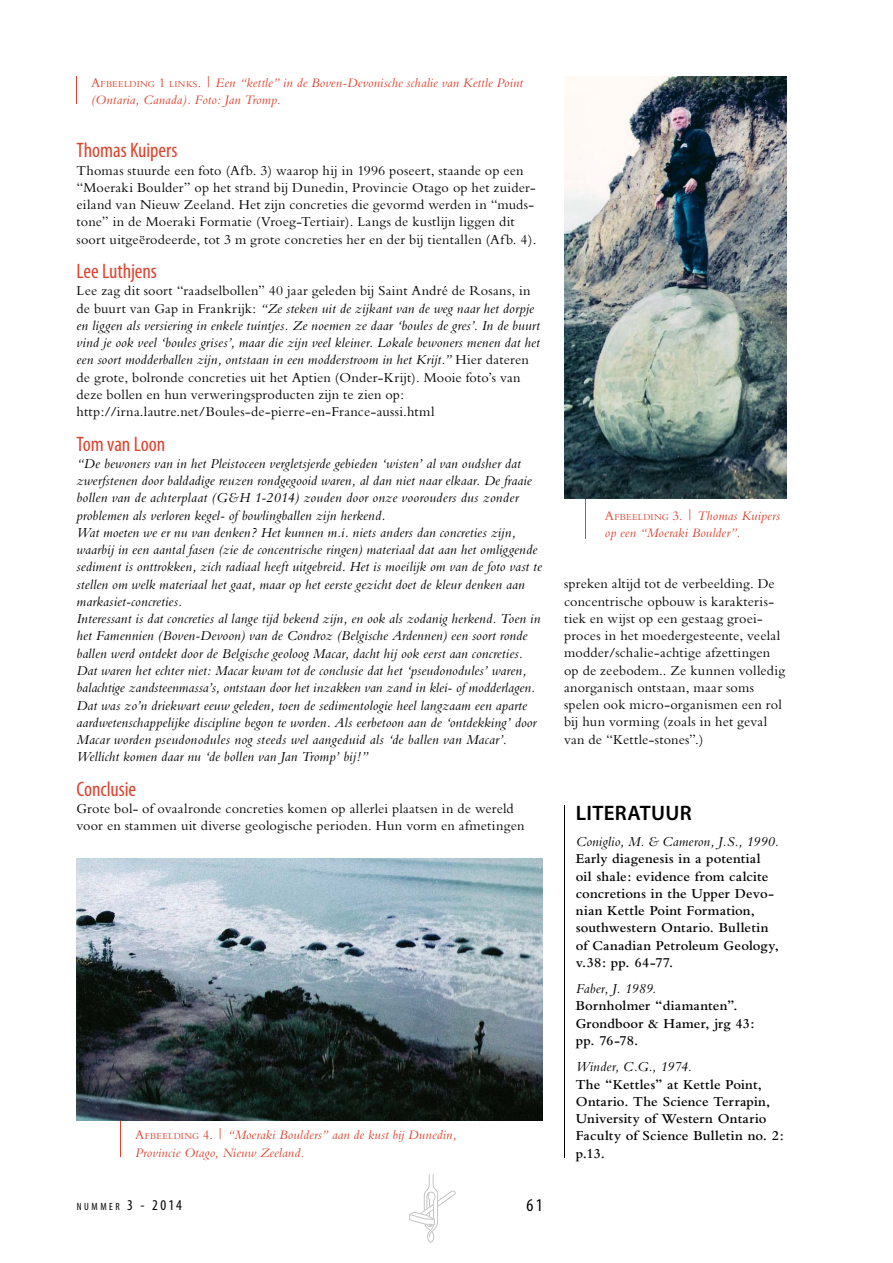
<style>
.page{position:relative;width:893px;height:1263px;background:#fff}
.page>*{position:absolute;margin:0;border:0;box-sizing:border-box;transform-origin:0 0}
.t1{font:condensed 21px "Myriad Pro";letter-spacing:-.005em;color:#dc442f}
.t2{font:600 21px "Myriad Pro";letter-spacing:.015em;color:#000}
.t3{font:condensed 18px "Myriad Pro";color:#000}
.t4{font:14.25px/17.2px "M Bembo";letter-spacing:.01em;color:#000}
.t5{font:italic 14.25px/17.2px "M Bembo";letter-spacing:.01em;color:#000}
.t6{font:600 14.25px/17.2px "M Bembo";letter-spacing:.01em;color:#000}
.t7{font:italic 13.5px/17.2px "M Bembo";letter-spacing:.015em;color:#dc442f}
.t8{font:condensed 10.5px "Myriad Pro";letter-spacing:.245em;color:#000}
.s1{font-style:normal}
.s2{font-style:normal;font-size:9.45px}
.s3{font-style:italic}
.s4{font-size:15px}
</style>
<div class="page">
<svg style="left:409px;top:1174px;width:47px;height:69px"></svg>
<hr style="left:120px;top:1104px;width:1px;height:53px;background:#dc442f">
<hr style="left:585px;top:483px;width:1px;height:55px;background:#dc442f">
<img style="left:564px;top:77px;width:223px;height:422px">
<img style="left:77px;top:858px;width:466px;height:262px">
<svg style="left:76px;top:77px;width:1px;height:27px"></svg>
<hr style="left:564px;top:805px;width:1px;height:352px;background:#000">
<p class="t7" style="left:91px;top:74px;width:433px"><span class="s1">A</span><span class="s2">FBEELDING</span> <span class="s1">1</span> <span class="s2">LINKS</span><span class="s1">. |</span> Een “kettle” in de Boven-Devonische schalie van Kettle Point (Ontaria, Canada). Foto: Jan Tromp.</p>
<h1 class="t1" style="left:77px;top:138px;width:103px">Thomas Kuipers</h1>
<p class="t4" style="left:77px;top:162px;width:461px">Thomas stuurde een foto (Afb. 3) waarop hij in 1996 poseert, staande op een “Moeraki Boulder” op het strand bij Dunedin, Provincie Otago op het zuider&shy;eiland van Nieuw Zeeland. Het zijn concreties die gevormd werden in “muds&shy;tone” in de Moeraki Formatie (Vroeg-Tertiair). Langs de kustlijn liggen dit soort uitgeërodeerde, tot 3 m grote concreties her en der bij tientallen (Afb. 4).</p>
<h1 class="t1" style="left:77px;top:258px;width:82px">Lee Luthjens</h1>
<p class="t4" style="left:77px;top:282px;width:465px">Lee zag dit soort “raadselbollen” 40 jaar geleden bij Saint André de Rosans, in de buurt van Gap in Frankrijk: <span class="s3">“Ze steken uit de zijkant van de weg naar het dorpje en liggen als versiering in enkele tuintjes. Ze noemen ze daar ‘boules de gres’. In de buurt vind je ook veel ‘boules grises’, maar die zijn veel kleiner. Lokale bewoners menen dat het een soort modderballen zijn, ontstaan in een modderstroom in het Krijt.”</span> Hier dateren de grote, bolronde concreties uit het Aptien (Onder-Krijt). Mooie foto’s van deze bollen en hun verweringsproducten zijn te zien op: http://irna.lautre.net/Boules-de-pierre-en-France-aussi.html</p>
<h1 class="t1" style="left:77px;top:431px;width:90px">Tom van Loon</h1>
<p class="t5" style="left:77px;top:455px;width:467px">“De bewoners van in het Pleistoceen vergletsjerde gebieden ‘wisten’ al van oudsher dat zwerfstenen door baldadige reuzen rondgegooid waren, al dan niet naar elkaar. De fraaie bollen van de achterplaat (G&amp;H 1-2014) zouden door onze voorouders dus zonder problemen als verloren kegel- of bowlingballen zijn herkend.<br>Wat moeten we er nu van denken? Het kunnen m.i. niets anders dan concreties zijn, waarbij in een aantal fasen (zie de concentrische ringen) materiaal dat aan het omliggende sediment is onttrokken, zich radiaal heeft uitgebreid. Het is moeilijk om van de foto vast te stellen om welk materiaal het gaat, maar op het eerste gezicht doet de kleur denken aan markasiet-concreties.<br>Interessant is dat concreties al lange tijd bekend zijn, en ook als zodanig herkend. Toen in het Famennien (Boven-Devoon) van de Condroz (Belgische Ardennen) een soort ronde ballen werd ontdekt door de Belgische geoloog Macar, dacht hij ook eerst aan concreties.<br>Dat waren het echter niet: Macar kwam tot de conclusie dat het ‘pseudonodules’ waren, balachtige zandsteenmassa’s, ontstaan door het inzakken van zand in klei- of modderlagen.<br>Dat was zo’n driekwart eeuw geleden, toen de sedimentologie heel langzaam een aparte aardwetenschappelijke discipline begon te worden. Als eerbetoon aan de ‘ontdekking’ door Macar worden pseudonodules nog steeds wel aangeduid als ‘de ballen van Macar’.<br>Wellicht komen daar nu ‘de bollen van Jan Tromp’ bij!”</p>
<h1 class="t1" style="left:77px;top:776px;width:61px">Conclusie</h1>
<p class="t4" style="left:77px;top:800px;width:449px">Grote bol- of ovaalronde concreties komen op allerlei plaatsen in de wereld voor en stammen uit diverse geologische perioden. Hun vorm en afmetingen</p>
<p class="t7" style="left:135px;top:1126px;width:323px"><span class="s1">A</span><span class="s2">FBEELDING</span> <span class="s1">4. |</span> “Moeraki Boulders” aan de kust bij Dunedin,<br>Provincie Otago, Nieuw Zeeland.</p>
<p class="t8" style="left:77px;top:1200px;width:107px">NUMMER <span class="s4">3 - 2014</span></p>
<p class="t3" style="left:527px;top:1194px;width:18px">6 13</p>
<p class="t7" style="left:605px;top:507px;width:177px"><span class="s1">A</span><span class="s2">FBEELDING</span> <span class="s1">3. |</span> Thomas Kuipers op een “Moeraki Boulder”.</p>
<p class="t4" style="left:564px;top:575px;width:223px">spreken altijd tot de verbeelding. De concentrische opbouw is karakteris&shy;tiek en wijst op een gestaag groei&shy;proces in het moedergesteente, veelal modder/schalie-achtige afzettingen op de zeebodem.. Ze kunnen volledig anorganisch ontstaan, maar soms spelen ook micro-organismen een rol bij hun vorming (zoals in het geval van de “Kettle-stones”.)</p>
<h1 class="t2" style="left:576px;top:799px;width:117px">LITERATUUR</h1>
<p class="t5" style="left:576px;top:833px;width:204px">Coniglio, M. &amp; Cameron, J.S., 1990.</p>
<p class="t6" style="left:576px;top:850px;width:205px">Early diagenesis in a potential oil shale: evidence from calcite concretions in the Upper Devo&shy;nian Kettle Point Formation, southwestern Ontario. Bulletin of Canadian Petroleum Geology, v.38: pp. 64-77.</p>
<p class="t5" style="left:576px;top:980px;width:82px">Faber, J. 1989.</p>
<p class="t6" style="left:576px;top:997px;width:180px">Bornholmer “diamanten”.<br>Grondboor &amp; Hamer, jrg 43: pp. 76-78.</p>
<p class="t5" style="left:576px;top:1058px;width:117px">Winder, C.G., 1974.</p>
<p class="t6" style="left:576px;top:1075px;width:210px">The “Kettles” at Kettle Point,<br>Ontario. The Science Terrapin,<br>University of Western Ontario<br>Faculty of Science Bulletin no. 2: p.13.</p>
</div>
